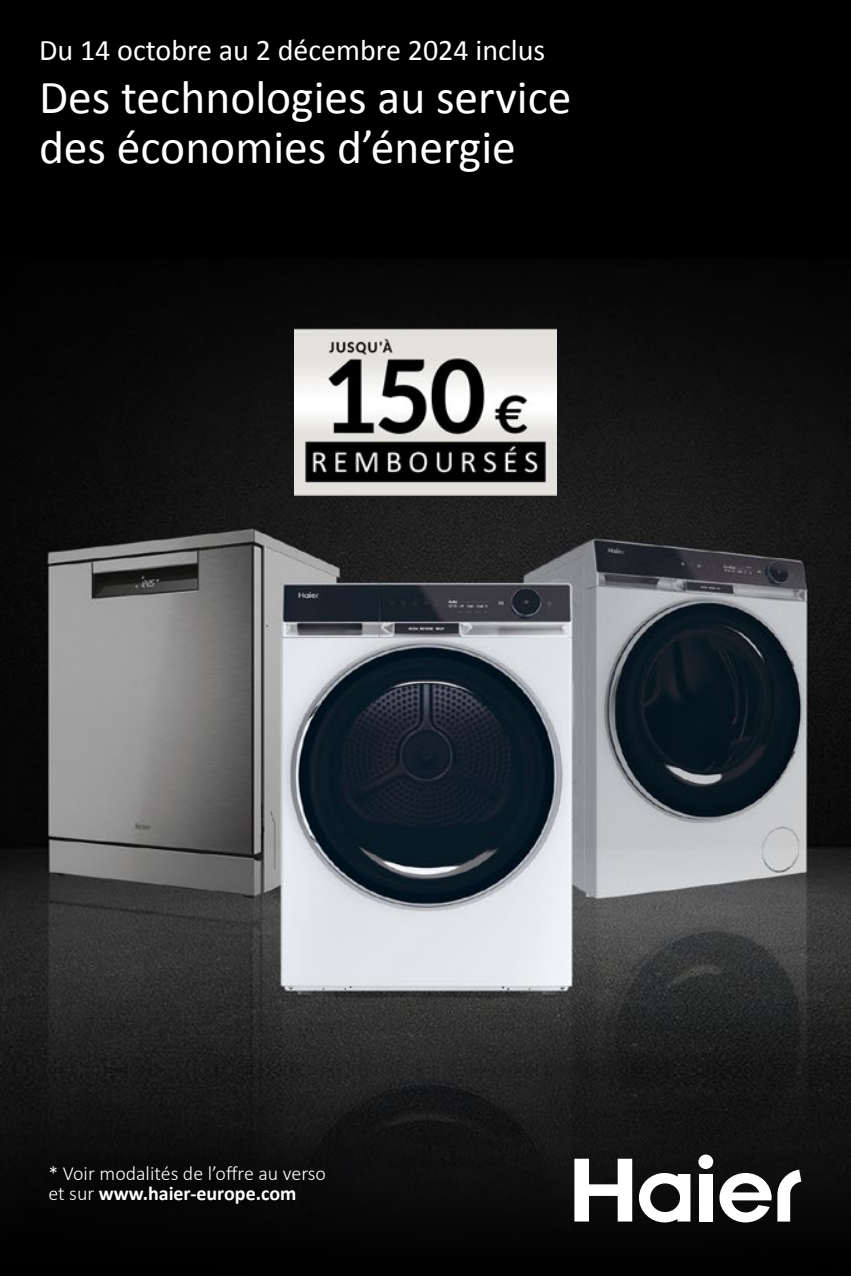
<style>
.page{position:relative;width:851px;height:1276px;background:#fff}
.page>*{position:absolute;margin:0;border:0;box-sizing:border-box;transform-origin:0 0}
.t1{font:47.5px/50px "Calibri";color:#fff}
.t2{font:30px "Calibri";color:#fff}
.t3{font:300 20px/20px "Calibri";color:#fff}
.s1{font-weight:700}
</style>
<div class="page">
<img style="left:0;top:0;width:850px;height:1276px">
<div style="left:37px;top:76px;width:542px;height:103px;background:#000"></div>
<div style="left:12px;top:1128px;width:349px;height:112px;background:#080808"></div>
<svg style="left:719px;top:1173px;width:52px;height:49px"></svg>
<div style="left:699px;top:1174px;width:13px;height:47px;background:#fff"></div>
<div style="left:698px;top:1154px;width:15px;height:15px;background:#fff;border-radius:50%"></div>
<svg style="left:574px;top:1158px;width:58px;height:63px"></svg>
<svg style="left:638px;top:1173px;width:52px;height:49px"></svg>
<svg style="left:777px;top:1169px;width:24px;height:52px"></svg>
<img style="left:294px;top:329px;width:262px;height:166px">
<h2 class="t2" style="left:39px;top:31px;width:507px">Du 14 octobre au 2 décembre 2024 inclus</h2>
<h1 class="t1" style="left:39px;top:70px;width:534px">Des technologies au service des économies d’énergie</h1>
<p class="t3" style="left:48px;top:1163px;width:279px">* Voir modalités de l’offre au verso et sur <span class="s1">www.haier-europe.com</span></p>
</div>
